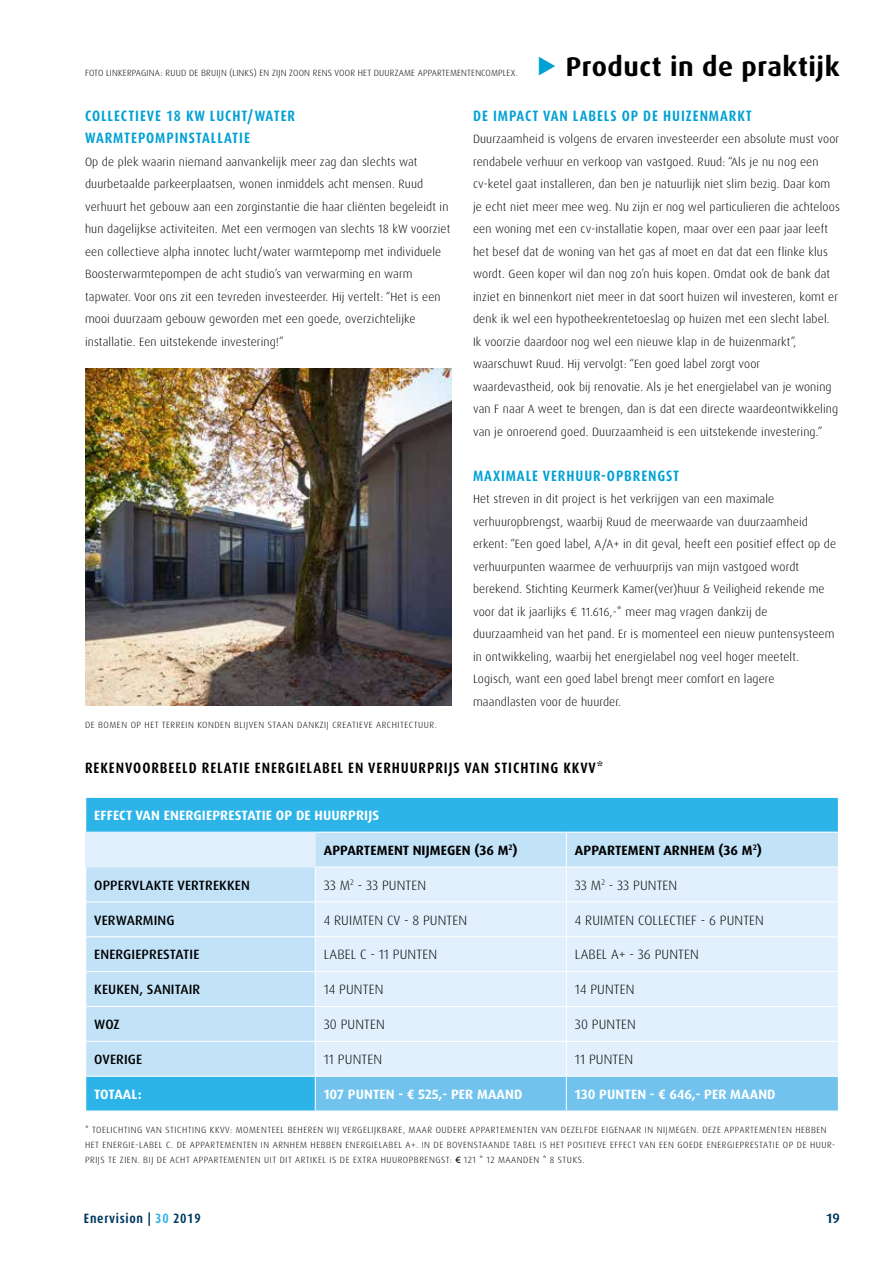
<style>
.page{position:relative;width:893px;height:1263px;background:#fff}
.page>*{position:absolute;margin:0;border:0;box-sizing:border-box;transform-origin:0 0}
.t1{font:700 27px "Dax Pro";letter-spacing:.02em;color:#000}
.t2{font:700 condensed 15px/22.5px "Dax Pro";letter-spacing:.06em;color:#00a1d4}
.t3{font:700 condensed 15px "Dax Pro";letter-spacing:.06em;color:#000}
.t4{font:300 13.5px "Dax Pro";letter-spacing:.01em;color:#000}
.t5{font:700 13.5px "Dax Pro";letter-spacing:.01em;color:#fff}
.t6{font:500 13.5px "Dax Pro";letter-spacing:.01em;color:#000}
.t7{font:700 13.5px "Dax Pro";letter-spacing:.01em;color:#000}
.t8{font:700 condensed 13.5px "Dax Pro";letter-spacing:.05em;color:#00385f}
.t9{font:300 13.5px "Dax Pro";color:#00385f}
.t10{font:300 12px/22.5px "Dax Pro";letter-spacing:.01em;color:#000}
.t11{font:300 9px/15px "Dax Pro";letter-spacing:.06em;color:#000}
.t12{font:300 9px "Dax Pro";letter-spacing:.02em;color:#000}
.s1{color:#00a1d4}
.s2{font-family:"Linotype Euro Font Ato F";font-weight:400}
.s3{color:#2cb4e9}
</style>
<div class="page">
<img style="left:85px;top:368px;width:367px;height:338px">
<div style="left:86px;top:798px;width:752px;height:312px;background:#2cb4e9"></div>
<svg style="left:86px;top:833px;width:752px;height:243px;background:#d6ebfa"></svg>
<div style="left:316px;top:1077px;width:522px;height:33px;background:#71c3ee"></div>
<hr style="left:316px;top:832px;width:250px;height:1px;background:#fff">
<hr style="left:566px;top:832px;width:272px;height:1px;background:#fff">
<hr style="left:566px;top:832px;width:1px;height:35px;background:#fff">
<hr style="left:316px;top:867px;width:250px;height:1px;background:#fff">
<hr style="left:315px;top:867px;width:1px;height:34px;background:#fff">
<hr style="left:566px;top:867px;width:272px;height:1px;background:#fff">
<hr style="left:566px;top:867px;width:1px;height:34px;background:#fff">
<hr style="left:86px;top:901px;width:229px;height:1px;background:#fff">
<hr style="left:315px;top:901px;width:251px;height:1px;background:#fff">
<hr style="left:315px;top:902px;width:1px;height:34px;background:#fff">
<hr style="left:566px;top:901px;width:272px;height:1px;background:#fff">
<hr style="left:566px;top:902px;width:1px;height:34px;background:#fff">
<hr style="left:86px;top:936px;width:229px;height:1px;background:#fff">
<hr style="left:315px;top:936px;width:251px;height:1px;background:#fff">
<hr style="left:315px;top:937px;width:1px;height:34px;background:#fff">
<hr style="left:566px;top:936px;width:272px;height:1px;background:#fff">
<hr style="left:566px;top:937px;width:1px;height:34px;background:#fff">
<hr style="left:86px;top:971px;width:229px;height:1px;background:#fff">
<hr style="left:315px;top:971px;width:251px;height:1px;background:#fff">
<hr style="left:315px;top:972px;width:1px;height:34px;background:#fff">
<hr style="left:566px;top:971px;width:272px;height:1px;background:#fff">
<hr style="left:566px;top:972px;width:1px;height:34px;background:#fff">
<hr style="left:86px;top:1006px;width:229px;height:1px;background:#fff">
<hr style="left:315px;top:1006px;width:251px;height:1px;background:#fff">
<hr style="left:315px;top:1007px;width:1px;height:34px;background:#fff">
<hr style="left:566px;top:1006px;width:272px;height:1px;background:#fff">
<hr style="left:566px;top:1007px;width:1px;height:34px;background:#fff">
<hr style="left:86px;top:1041px;width:229px;height:1px;background:#fff">
<hr style="left:315px;top:1041px;width:251px;height:1px;background:#fff">
<hr style="left:315px;top:1042px;width:1px;height:34px;background:#fff">
<hr style="left:566px;top:1041px;width:272px;height:1px;background:#fff">
<hr style="left:566px;top:1042px;width:1px;height:34px;background:#fff">
<hr style="left:86px;top:1076px;width:229px;height:1px;background:#fff">
<hr style="left:315px;top:1076px;width:251px;height:1px;background:#fff">
<hr style="left:315px;top:1076px;width:1px;height:34px;background:#fff">
<hr style="left:566px;top:1076px;width:272px;height:1px;background:#fff">
<hr style="left:566px;top:1076px;width:1px;height:34px;background:#fff">
<hr style="left:85px;top:832px;width:231px;height:1px;background:#e1f0fc">
<hr style="left:315px;top:832px;width:1px;height:35px;background:#e1f0fc">
<hr style="left:85px;top:867px;width:231px;height:1px;background:#e1f0fc">
<hr style="left:85px;top:867px;width:1px;height:35px;background:#fff">
<hr style="left:85px;top:832px;width:1px;height:35px;background:#e1f0fc">
<p class="t12" style="left:85px;top:67px;width:434px">FOTO LINKERPAGINA: RUUD DE BRUIJN (LINKS) EN ZIJN ZOON RENS VOOR HET DUURZAME APPARTEMENTENCOMPLEX.</p>
<h1 class="t1" style="left:537px;top:49px;width:304px"><span class="s1">◆</span> Product in de praktijk</h1>
<p class="t2" style="left:85px;top:104px;width:212px">COLLECTIEVE 18 KW LUCHT/WATER<br>WARMTEPOMPINSTALLATIE</p>
<p class="t10" style="left:85px;top:150px;width:367px">Op de plek waarin niemand aanvankelijk meer zag dan slechts wat duurbetaalde parkeerplaatsen, wonen inmiddels acht mensen. Ruud verhuurt het gebouw aan een zorginstantie die haar cliënten begeleidt in hun dagelijkse activiteiten. Met een vermogen van slechts 18 kW voorziet een collectieve alpha innotec lucht/water warmtepomp met individuele Boosterwarmtepompen de acht studio’s van verwarming en warm tapwater. Voor ons zit een tevreden investeerder. Hij vertelt: “Het is een mooi duurzaam gebouw geworden met een goede, overzichtelijke installatie. Een uitstekende investering!”</p>
<p class="t11" style="left:85px;top:718px;width:353px">DE BOMEN OP HET TERREIN KONDEN BLIJVEN STAAN DANKZIJ CREATIEVE ARCHITECTUUR.</p>
<p class="t2" style="left:473px;top:104px;width:280px">DE IMPACT VAN LABELS OP DE HUIZENMARKT</p>
<p class="t10" style="left:473px;top:128px;width:368px">Duurzaamheid is volgens de ervaren investeerder een absolute must voor rendabele verhuur en verkoop van vastgoed. Ruud: “Als je nu nog een cv-ketel gaat installeren, dan ben je natuurlijk niet slim bezig. Daar kom je echt niet meer mee weg. Nu zijn er nog wel particulieren die achteloos een woning met een cv-installatie kopen, maar over een paar jaar leeft het besef dat de woning van het gas af moet en dat dat een flinke klus wordt. Geen koper wil dan nog zo’n huis kopen. Omdat ook de bank dat inziet en binnenkort niet meer in dat soort huizen wil investeren, komt er denk ik wel een hypotheekrentetoeslag op huizen met een slecht label.<br>Ik voorzie daardoor nog wel een nieuwe klap in de huizenmarkt”, waarschuwt Ruud. Hij vervolgt: “Een goed label zorgt voor waardevastheid, ook bij renovatie. Als je het energielabel van je woning van F naar A weet te brengen, dan is dat een directe waardeontwikkeling van je onroerend goed. Duurzaamheid is een uitstekende investering.”</p>
<p class="t2" style="left:473px;top:464px;width:208px">MAXIMALE VERHUUR-OPBRENGST</p>
<p class="t10" style="left:473px;top:488px;width:365px">Het streven in dit project is het verkrijgen van een maximale verhuuropbrengst, waarbij Ruud de meerwaarde van duurzaamheid erkent: “Een goed label, A/A+ in dit geval, heeft een positief effect op de verhuurpunten waarmee de verhuurprijs van mijn vastgoed wordt berekend. Stichting Keurmerk Kamer(ver)huur &amp; Veiligheid rekende me voor dat ik jaarlijks € 11.616,-* meer mag vragen dankzij de duurzaamheid van het pand. Er is momenteel een nieuw puntensysteem in ontwikkeling, waarbij het energielabel nog veel hoger meetelt.<br>Logisch, want een goed label brengt meer comfort en lagere maandlasten voor de huurder.</p>
<p class="t3" style="left:85px;top:758px;width:520px">REKENVOORBEELD RELATIE ENERGIELABEL EN VERHUURPRIJS VAN STICHTING KKVV*</p>
<p class="t5" style="left:94px;top:806px;width:287px">EFFECT VAN ENERGIEPRESTATIE OP DE HUURPRIJS</p>
<p class="t7" style="left:324px;top:841px;width:195px">APPARTEMENT NIJMEGEN (36 M<sup>2</sup>)</p>
<p class="t7" style="left:575px;top:841px;width:188px">APPARTEMENT ARNHEM (36 M<sup>2</sup>)</p>
<p class="t6" style="left:94px;top:876px;width:157px">OPPERVLAKTE VERTREKKEN</p>
<p class="t4" style="left:324px;top:876px;width:104px">33 M<sup>2</sup> - 33 PUNTEN</p>
<p class="t4" style="left:575px;top:876px;width:104px">33 M<sup>2</sup> - 33 PUNTEN</p>
<p class="t6" style="left:94px;top:911px;width:82px">VERWARMING</p>
<p class="t4" style="left:324px;top:911px;width:145px">4 RUIMTEN CV - 8 PUNTEN</p>
<p class="t4" style="left:575px;top:911px;width:191px">4 RUIMTEN COLLECTIEF - 6 PUNTEN</p>
<p class="t6" style="left:94px;top:946px;width:107px">ENERGIEPRESTATIE</p>
<p class="t4" style="left:324px;top:946px;width:115px">LABEL C - 11 PUNTEN</p>
<p class="t4" style="left:575px;top:946px;width:125px">LABEL A+ - 36 PUNTEN</p>
<p class="t6" style="left:94px;top:981px;width:108px">KEUKEN, SANITAIR</p>
<p class="t4" style="left:324px;top:981px;width:61px">14 PUNTEN</p>
<p class="t4" style="left:575px;top:981px;width:61px">14 PUNTEN</p>
<p class="t6" style="left:94px;top:1016px;width:27px">WOZ</p>
<p class="t4" style="left:324px;top:1016px;width:63px">30 PUNTEN</p>
<p class="t4" style="left:575px;top:1016px;width:63px">30 PUNTEN</p>
<p class="t6" style="left:94px;top:1051px;width:50px">OVERIGE</p>
<p class="t4" style="left:324px;top:1051px;width:60px">11 PUNTEN</p>
<p class="t4" style="left:575px;top:1051px;width:60px">11 PUNTEN</p>
<p class="t5" style="left:94px;top:1085px;width:49px">TOTAAL:</p>
<p class="t5" style="left:324px;top:1085px;width:200px">107 PUNTEN - € 525,- PER MAAND</p>
<p class="t5" style="left:575px;top:1085px;width:202px">130 PUNTEN - € 646,- PER MAAND</p>
<p class="t11" style="left:85px;top:1123px;width:752px">* TOELICHTING VAN STICHTING KKVV: MOMENTEEL BEHEREN WIJ VERGELIJKBARE, MAAR OUDERE APPARTEMENTEN VAN DEZELFDE EIGENAAR IN NIJMEGEN. DEZE APPARTEMENTEN HEBBEN<br>HET ENERGIE-LABEL C. DE APPARTEMENTEN IN ARNHEM HEBBEN ENERGIELABEL A+. IN DE BOVENSTAANDE TABEL IS HET POSITIEVE EFFECT VAN EEN GOEDE ENERGIEPRESTATIE OP DE HUUR-<br>PRIJS TE ZIEN. BIJ DE ACHT APPARTEMENTEN UIT DIT ARTIKEL IS DE EXTRA HUUROPBRENGST: <span class="s2">3</span> 121 * 12 MAANDEN * 8 STUKS.</p>
<p class="t8" style="left:84px;top:1210px;width:118px">Enervision | <span class="s3">30</span> 2019</p>
<p class="t9" style="left:827px;top:1210px;width:14px">19</p>
</div>
